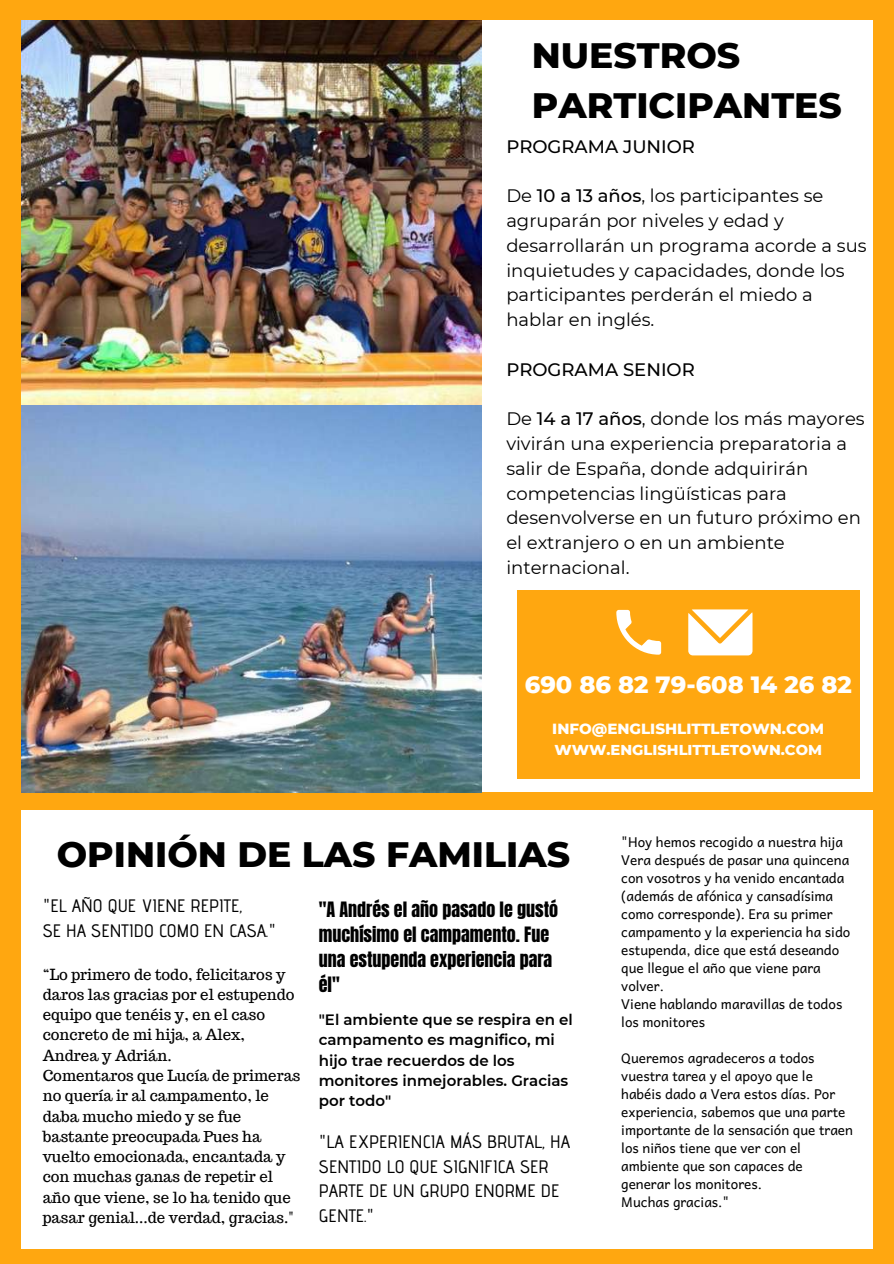
<style>
.page{position:relative;width:894px;height:1264px;background:#fff}
.page>*{position:absolute;margin:0;border:0;box-sizing:border-box;transform-origin:0 0}
.t1{font:800 36px/49.5px "Montserrat";color:#000}
.t2{font:800 24px "Montserrat";color:#fff}
.t3{font:18px/24.8px "Montserrat";color:#000}
.t4{font:500 18px/24.8px "Advent Pro";color:#000}
.t5{font:18px/24.8px "Anton";color:#000}
.t6{font:500 18px "Montserrat";color:#000}
.t7{font:15px/20.2px "Trocchi";color:#000}
.t8{font:600 15px/20.2px "Montserrat";color:#000}
.t9{font:800 15px "Montserrat";color:#fff}
.t10{font:800 14.7px "Montserrat";color:#fff}
.t11{font:13.5px/18px "Andika";color:#000}
.s1{font-weight:500}
</style>
<div class="page">
<div style="left:0;top:0;width:893px;height:1263px;background:#ffa710"></div>
<div style="left:447px;top:20px;width:426px;height:771px;background:#fff"></div>
<img style="left:21px;top:20px;width:460px;height:772px">
<div style="left:21px;top:810px;width:852px;height:438px;background:#fff"></div>
<div style="left:517px;top:590px;width:342px;height:188px;background:#ffa710"></div>
<svg style="left:616px;top:610px;width:45px;height:44px"></svg>
<svg style="left:688px;top:609px;width:64px;height:46px;background:#fff1da"></svg>
<h1 class="t1" style="left:531px;top:30px;width:311px">NUESTROS<br>PARTICIPANTES</h1>
<h3 class="t6" style="left:506px;top:135px;width:190px">PROGRAMA JUNIOR</h3>
<h3 class="t3" style="left:506px;top:183px;width:362px">De <span class="s1">10 a 13 años</span>, los participantes se agruparán por niveles y edad y desarrollarán un programa acorde a sus inquietudes y capacidades, donde los participantes perderán el miedo a hablar en inglés.</h3>
<h3 class="t6" style="left:506px;top:358px;width:190px">PROGRAMA SENIOR</h3>
<h3 class="t3" style="left:506px;top:406px;width:360px">De <span class="s1">14 a 17 años</span>, donde los más mayores vivirán una experiencia preparatoria a salir de España, donde adquirirán competencias lingüísticas para desenvolverse en un futuro próximo en el extranjero o en un ambiente internacional.</h3>
<h2 class="t2" style="left:524px;top:669px;width:328px">690 86 82 79-608 14 26 82</h2>
<p class="t9" style="left:552px;top:719px;width:273px">INFO@ENGLISHLITTLETOWN.COM</p>
<p class="t10" style="left:554px;top:740px;width:269px">WWW.ENGLISHLITTLETOWN.COM</p>
<h1 class="t1" style="left:57px;top:829px;width:514px">OPINIÓN DE LAS FAMILIAS</h1>
<h3 class="t4" style="left:43px;top:893px;width:235px">"EL AÑO QUE VIENE REPITE,<br>SE HA SENTIDO COMO EN CASA."</h3>
<p class="t7" style="left:43px;top:963px;width:259px">“Lo primero de todo, felicitaros y daros las gracias por el estupendo equipo que tenéis y, en el caso concreto de mi hija, a Alex,<br>Andrea y Adrián.<br>Comentaros que Lucía de primeras no quería ir al campamento, le daba mucho miedo y se fue bastante preocupada Pues ha vuelto emocionada, encantada y con muchas ganas de repetir el año que viene, se lo ha tenido que pasar genial...de verdad, gracias."</p>
<h3 class="t5" style="left:319px;top:897px;width:241px">"A Andrés el año pasado le gustó muchísimo el campamento. Fue una estupenda experiencia para él"</h3>
<p class="t8" style="left:319px;top:1009px;width:255px">"El ambiente que se respira en el campamento es magnifico, mi hijo trae recuerdos de los monitores inmejorables. Gracias por todo"</p>
<h3 class="t4" style="left:319px;top:1128px;width:253px">"LA EXPERIENCIA MÁS BRUTAL, HA<br>SENTIDO LO QUE SIGNIFICA SER<br>PARTE DE UN GRUPO ENORME DE<br>GENTE."</h3>
<p class="t11" style="left:621px;top:832px;width:230px">"Hoy hemos recogido a nuestra hija<br>Vera después de pasar una quincena con vosotros y ha venido encantada (además de afónica y cansadísima como corresponde). Era su primer campamento y la experiencia ha sido estupenda, dice que está deseando que llegue el año que viene para volver.<br>Viene hablando maravillas de todos los monitores</p>
<p class="t11" style="left:621px;top:1048px;width:233px">Queremos agradeceros a todos vuestra tarea y el apoyo que le habéis dado a Vera estos días. Por experiencia, sabemos que una parte importante de la sensación que traen los niños tiene que ver con el ambiente que son capaces de generar los monitores.<br>Muchas gracias."</p>
</div>
